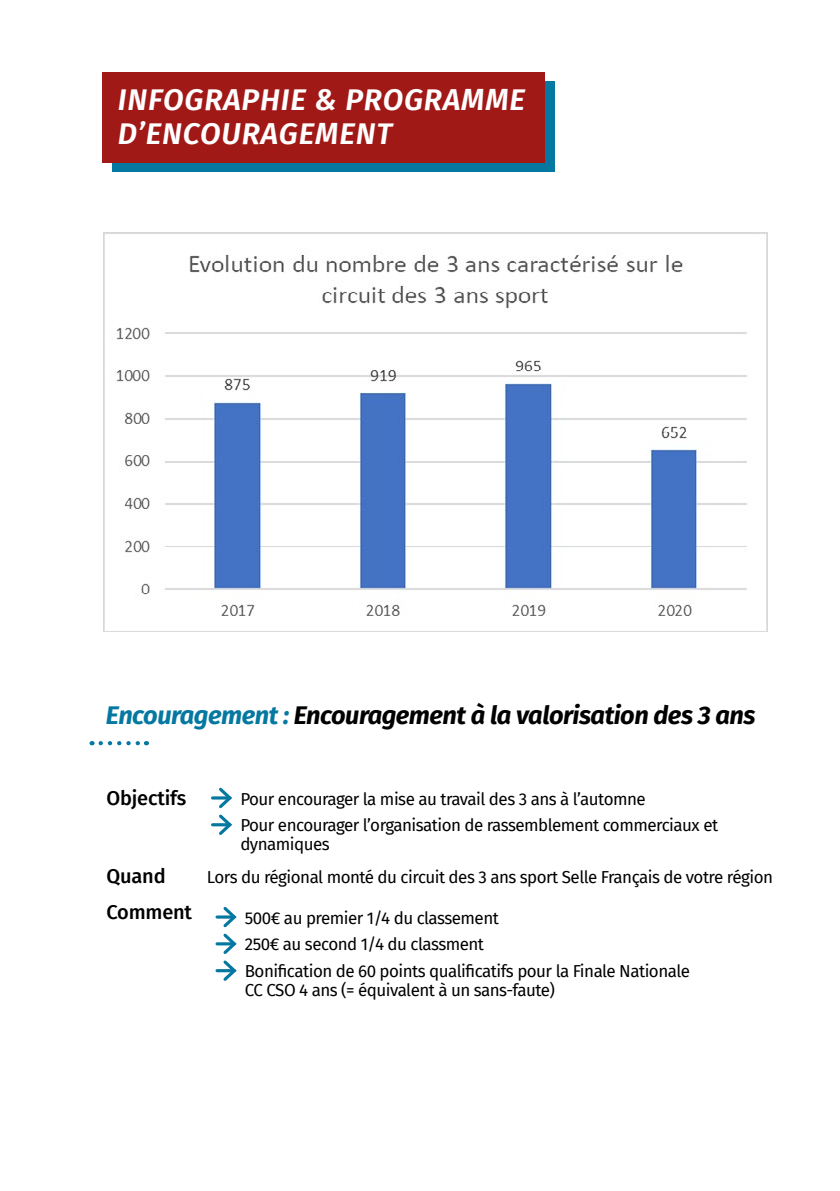
<style>
.page{position:relative;width:840px;height:1191px;background:#fff}
.page>*{position:absolute;margin:0;border:0;box-sizing:border-box;transform-origin:0 0}
.t1{font:italic 600 30px/34px "Fira Sans";letter-spacing:.03em;color:#fff}
.t2{font:italic 700 25.4px "Fira Sans";letter-spacing:-.02em;color:#000}
.t3{font:500 20px "Fira Sans";letter-spacing:-.01em;color:#000}
.t4{font:17px/19px "Fira Sans";letter-spacing:-.03em;color:#000}
.s1{color:#0578a1}
</style>
<div class="page">
<div style="left:112px;top:81px;width:442px;height:90px;background:#0578a1"></div>
<div style="left:102px;top:72px;width:442px;height:90px;background:#a11916"></div>
<img style="left:103px;top:232px;width:664px;height:400px">
<svg style="left:101px;top:741px;width:46px;height:4px"></svg>
<hr style="left:212px;top:796px;width:18px;height:3px;background:#0578a1">
<hr style="left:217px;top:915px;width:17px;height:3px;background:#0578a1">
<hr style="left:212px;top:823px;width:18px;height:3px;background:#0578a1">
<svg style="left:216px;top:787px;width:16px;height:48px"></svg>
<hr style="left:217px;top:942px;width:17px;height:3px;background:#0578a1">
<hr style="left:217px;top:969px;width:17px;height:3px;background:#0578a1">
<svg style="left:220px;top:907px;width:17px;height:74px"></svg>
<p class="t1" style="left:118px;top:81px;width:408px">INFOGRAPHIE &amp; PROGRAMME<br>D’ENCOURAGEMENT</p>
<p class="t2" style="left:106px;top:694px;width:650px"><span class="s1">Encouragement :</span> Encouragement à la valorisation des 3 ans</p>
<p class="t3" style="left:106px;top:781px;width:81px">Objectifs</p>
<p class="t4" style="left:240px;top:789px;width:406px">Pour encourager la mise au travail des 3 ans à l’automne</p>
<p class="t4" style="left:240px;top:815px;width:479px">Pour encourager l’organisation de rassemblement commerciaux et dynamiques</p>
<p class="t3" style="left:106px;top:860px;width:61px">Quand</p>
<p class="t4" style="left:207px;top:867px;width:567px">Lors du régional monté du circuit des 3 ans sport Selle Français de votre région</p>
<p class="t3" style="left:106px;top:895px;width:87px">Comment</p>
<p class="t4" style="left:245px;top:908px;width:255px">500€ au premier 1/4 du classement</p>
<p class="t4" style="left:245px;top:934px;width:240px">250€ au second 1/4 du classment</p>
<p class="t4" style="left:245px;top:960px;width:446px">Bonification de 60 points qualificatifs pour la Finale Nationale<br>CC CSO 4 ans (= équivalent à un sans-faute)</p>
</div>
